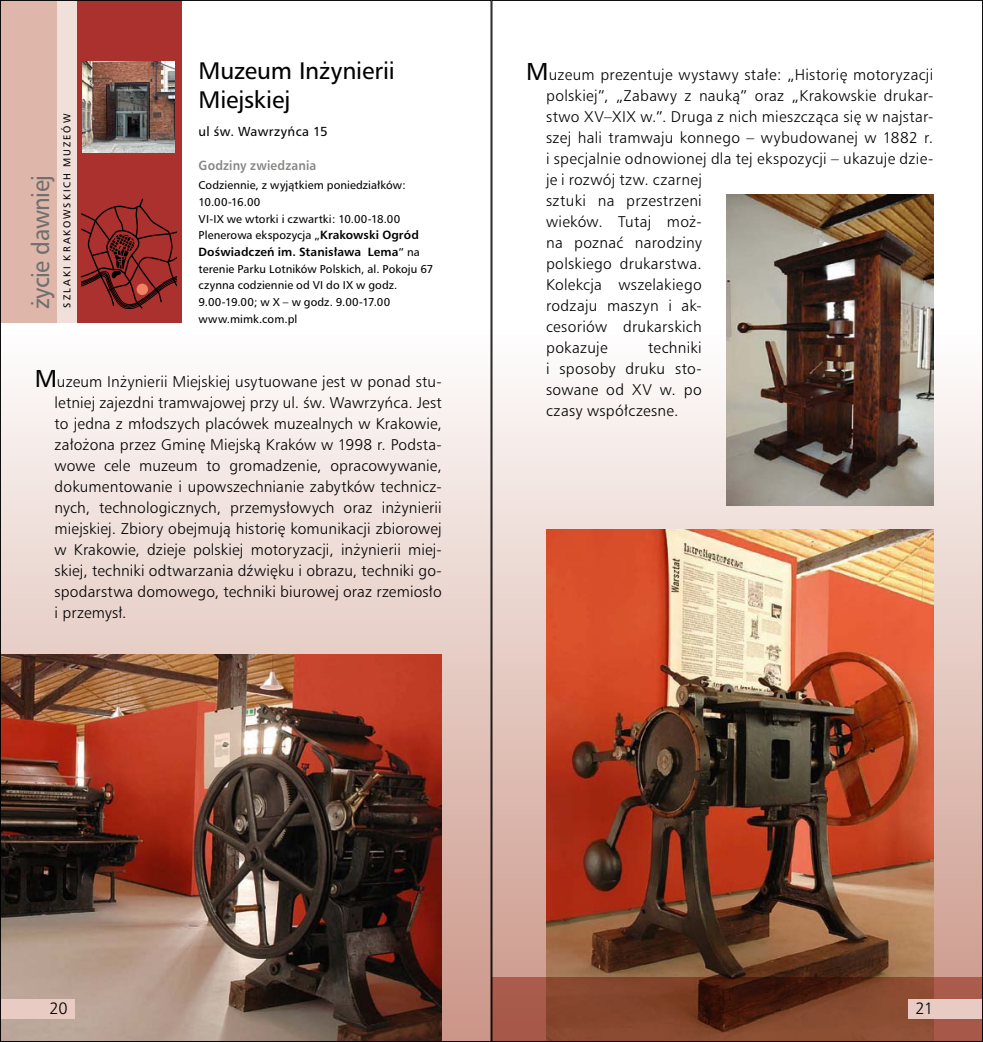
<style>
.page{position:relative;width:983px;height:1042px;background:#fff}
.page>*{position:absolute;margin:0;border:0;box-sizing:border-box;transform-origin:0 0}
.t1{font:24.5px "Humnst 777 PL";letter-spacing:-.02em;color:#6f6f6e;scale:.95 1}
.t2{font:23.97px/28.7px "Humnst 777 PL";letter-spacing:-.005em;color:#000}
.t3{font:15.75px "Humnst 777 Lt PL";color:#000}
.t4{font:14.88px/21px "Humnst 777 Lt PL";letter-spacing:.02em;color:#000;text-align:justify}
.t5{font:13.12px "Humnst 777 PL";letter-spacing:.03em;color:#000}
.t6{font:700 12.78px "Humnst 777 PL";letter-spacing:.015em;color:#878786;scale:.91 1}
.t7{font:11.38px/16.6px "Humnst 777 PL";letter-spacing:.005em;color:#000}
.t8{font:9.97px "Humnst 777 PL";letter-spacing:.195em;color:#000}
.s1{font-weight:700}
.s2{font-family:"Humnst 777 PL";font-size:24.5px}
</style>
<div class="page">
<div style="left:491px;top:322px;width:491px;height:720px;background:linear-gradient(to bottom,#fefefd,#ca9282)"></div>
<div style="left:0;top:322px;width:491px;height:720px;background:linear-gradient(to bottom,#fffffe,#ca9486)"></div>
<div style="left:56px;top:0;width:21px;height:322px;background:#f1dfda"></div>
<div style="left:0;top:0;width:56px;height:322px;background:#dfb6aa"></div>
<div style="left:77px;top:0;width:104px;height:322px;background:#ab312f"></div>
<img style="left:726px;top:194px;width:207px;height:311px">
<img style="left:546px;top:530px;width:387px;height:447px">
<svg style="left:493px;top:977px;width:487px;height:63px;background:#7e422d"></svg>
<img style="left:2px;top:654px;width:439px;height:386px">
<img style="left:83px;top:61px;width:91px;height:92px">
<div style="left:0;top:999px;width:74px;height:19px;background:#e8cbc2"></div>
<div style="left:908px;top:999px;width:74px;height:19px;background:#e8cbc2"></div>
<svg style="left:82px;top:198px;width:94px;height:111px"></svg>
<p class="t8" style="left:61px;top:308px;width:195px;rotate:-90deg">SZLAKI KRAKOWSKICH MUZEÓW</p>
<h1 class="t1" style="left:25px;top:309px;width:144px;rotate:-90deg">życie dawniej</h1>
<h2 class="t2" style="left:198px;top:56px;width:197px">Muzeum Inżynierii<br>Miejskiej</h2>
<p class="t5" style="left:198px;top:123px;width:131px">ul św. Wawrzyńca 15</p>
<p class="t6" style="left:198px;top:157px;width:131px">Godziny zwiedzania</p>
<p class="t7" style="left:198px;top:177px;width:236px">Codziennie, z wyjątkiem poniedziałków:<br>10.00-16.00<br>VI-IX we wtorki i czwartki: 10.00-18.00<br>Plenerowa ekspozycja „<span class="s1">Krakowski Ogród Doświadczeń im. Stanisława Lema</span>” na terenie Parku Lotników Polskich, al. Pokoju 67 czynna codziennie od VI do IX w godz.<br>9.00-19.00; w X – w godz. 9.00-17.00 www.mimk.com.pl</p>
<p class="t4" style="left:55px;top:371px;width:388px;text-indent:-20px"><span class="s2">M</span>uzeum Inżynierii Miejskiej usytuowane jest w ponad stu&shy;letniej zajezdni tramwajowej przy ul. św. Wawrzyńca. Jest to jedna z młodszych placówek muzealnych w Krakowie, założona przez Gminę Miejską Kraków w 1998 r. Podsta&shy;wowe cele muzeum to gromadzenie, opracowywanie, dokumentowanie i upowszechnianie zabytków technicz&shy;nych, technologicznych, przemysłowych oraz inżynierii miejskiej. Zbiory obejmują historię komunikacji zbiorowej w Krakowie, dzieje polskiej motoryzacji, inżynierii miej&shy;skiej, techniki odtwarzania dźwięku i obrazu, techniki go&shy;spodarstwa domowego, techniki biurowej oraz rzemiosło i przemysł.</p>
<p class="t4" style="left:546px;top:64px;width:388px;text-align:left;text-indent:-20px"><span class="s2">M</span>uzeum prezentuje wystawy stałe: „Historię motoryzacji polskiej”, „Zabawy z nauką” oraz „Krakowskie drukar&shy;stwo XV–XIX w.”. Druga z nich mieszcząca się w najstar&shy;szej hali tramwaju konnego – wybudowanej w 1882 r. i specjalnie odnowionej dla tej ekspozycji – ukazuje dzie&shy;je i rozwój tzw. czarnej<br>sztuki na przestrzeni<br>wieków. Tutaj moż-<br>na poznać narodziny<br>polskiego drukarstwa.<br>Kolekcja wszelakiego<br>rodzaju maszyn i ak-<br>cesoriów drukarskich<br>pokazuje</p>
<p class="t4" style="left:546px;top:337px;width:157px;text-indent:102px">techniki i sposoby druku sto&shy;sowane od XV w. po czasy współczesne.</p>
<p class="t3" style="left:50px;top:998px;width:20px">20</p>
<p class="t3" style="left:915px;top:998px;width:19px">21</p>
</div>
